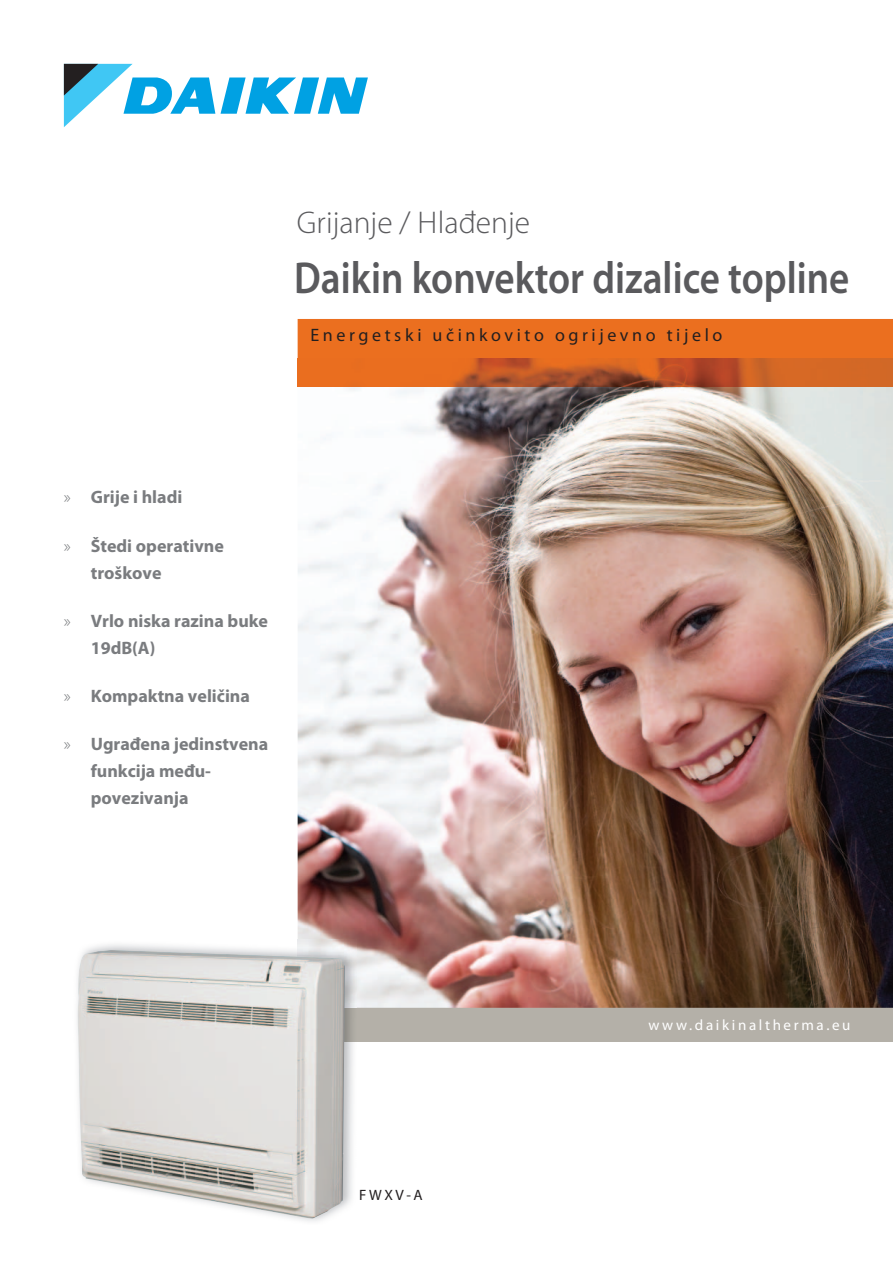
<style>
.page{position:relative;width:893px;height:1263px;background:#fff}
.page>*{position:absolute;margin:0;border:0;box-sizing:border-box;transform-origin:0 0}
.t1{font:600 45px "Myriad Pro";color:#5a5a5d;scale:.87 1}
.t2{font:300 31.5px "Myriad Pro";color:#5a5a5d}
.t3{font:700 18px/27px "Myriad Pro";color:#7a7c7f}
.t4{font:18px "Myriad Pro";letter-spacing:.2em;color:#231f20}
.t5{font:15px "Myriad Pro";letter-spacing:.175em;color:#fff}
.t6{font:15px "Myriad Pro";color:#231f20}
.s1{font-weight:300}
</style>
<div class="page">
<svg style="left:221px;top:78px;width:147px;height:36px"></svg>
<svg style="left:64px;top:64px;width:151px;height:63px"></svg>
<div style="left:357px;top:1008px;width:536px;height:34px;background:#b4b0a8"></div>
<img style="left:298px;top:387px;width:595px;height:621px">
<div style="left:298px;top:319px;width:595px;height:39px;background:#eb6f1f"></div>
<img style="left:298px;top:358px;width:595px;height:29px">
<img style="left:298px;top:940px;width:59px;height:102px">
<img style="left:77px;top:950px;width:268px;height:269px">
<h2 class="t2" style="left:297px;top:210px;width:235px">Grijanje / Hlađenje</h2>
<h1 class="t1" style="left:294px;top:252px;width:640px">Daikin konvektor dizalice topline</h1>
<p class="t4" style="left:310px;top:328px;width:413px">Energetski učinkovito ogrijevno tijelo</p>
<p class="t3" style="left:64px;top:485px;width:120px"><span class="s1">»</span> Grije i hladi</p>
<p class="t3" style="left:91px;top:533px;width:135px;text-indent:-27px"><span class="s1">»</span> Štedi operativne troškove</p>
<p class="t3" style="left:91px;top:608px;width:179px;text-indent:-27px"><span class="s1">»</span> Vrlo niska razina buke<br>19dB(A)</p>
<p class="t3" style="left:64px;top:684px;width:188px"><span class="s1">»</span> Kompaktna veličina</p>
<p class="t3" style="left:91px;top:732px;width:179px;text-indent:-27px"><span class="s1">»</span> Ugrađena jedinstvena funkcija među&shy;povezivanja</p>
<p class="t6" style="left:359px;top:1190px;width:65px">FWXV-A</p>
<p class="t5" style="left:648px;top:1019px;width:203px">www.daikinaltherma.eu</p>
</div>
